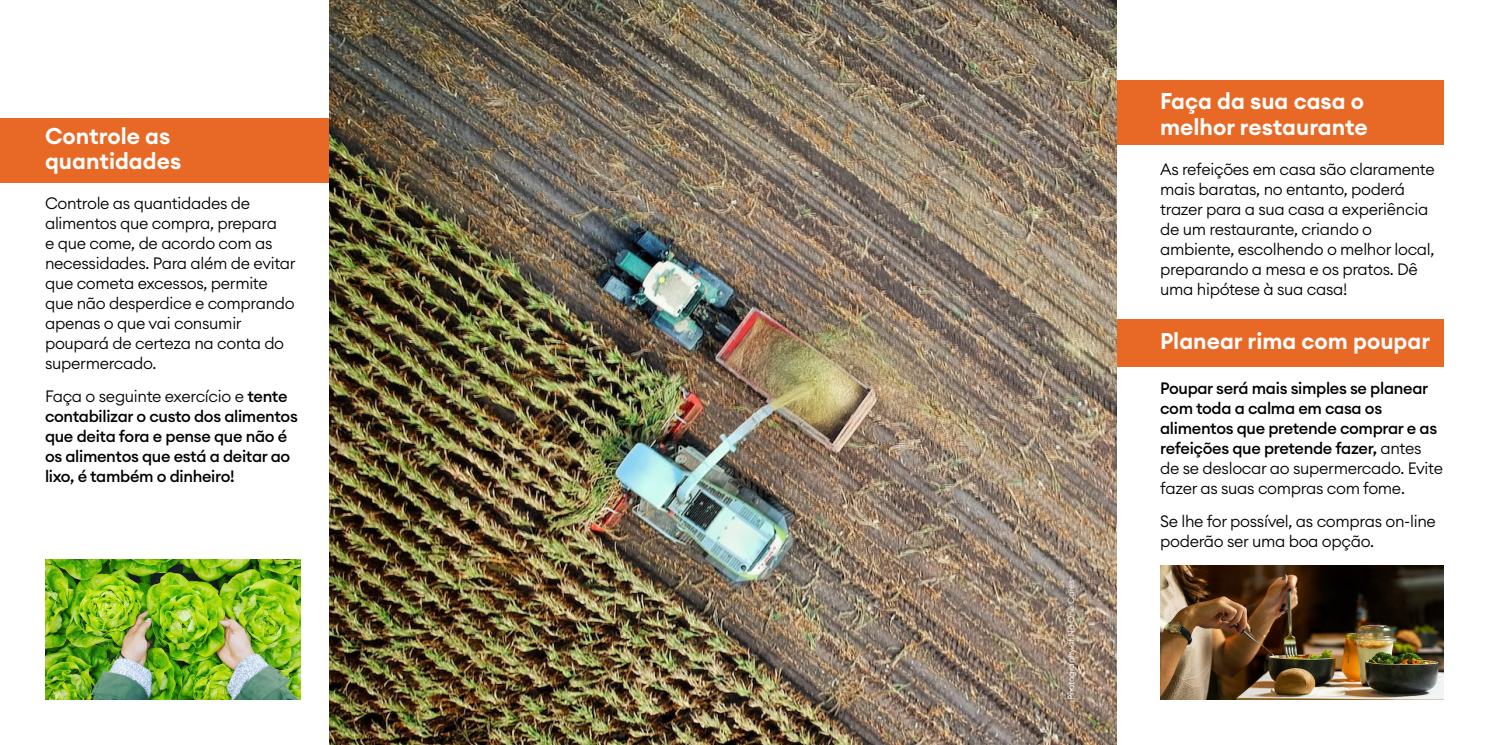
<style>
.page{position:relative;width:1489px;height:745px;background:#fff}
.page>*{position:absolute;margin:0;border:0;box-sizing:border-box;transform-origin:0 0}
.t1{font:600 22.5px/25px "Euclid Circular A";color:#fff}
.t2{font:300 16.25px/20px "Euclid Circular A";letter-spacing:-.02em;color:#000}
.t3{font:500 16.25px/20px "Euclid Circular A";letter-spacing:-.02em;color:#000}
.t4{font:300 8.75px "Euclid Circular A";letter-spacing:-.02em;color:#fff}
.s1{font-weight:300}
</style>
<div class="page">
<div style="left:0;top:118px;width:354px;height:65px;background:#e86926"></div>
<div style="left:1089px;top:80px;width:354px;height:64px;background:#e86926"></div>
<div style="left:1089px;top:319px;width:354px;height:47px;background:#e86926"></div>
<img style="left:330px;top:0;width:786px;height:744px">
<img style="left:45px;top:559px;width:255px;height:140px">
<img style="left:1160px;top:565px;width:283px;height:134px">
<p class="t1" style="left:45px;top:124px;width:138px">Controle as quantidades</p>
<p class="t2" style="left:45px;top:193px;width:252px">Controle as quantidades de alimentos que compra, prepara<br>e que come, de acordo com as necessidades. Para além de evitar que cometa excessos, permite que não desperdice e comprando apenas o que vai consumir poupará de certeza na conta do supermercado.</p>
<p class="t3" style="left:45px;top:386px;width:254px"><span class="s1">Faça o seguinte exercício e</span> tente contabilizar o custo dos alimentos que deita fora e pense que não é os alimentos que está a deitar ao lixo, é também o dinheiro!</p>
<p class="t4" style="left:1065px;top:699px;width:121px;rotate:-90deg">Photography of No One Cares</p>
<p class="t1" style="left:1160px;top:89px;width:205px">Faça da sua casa o</p>
<p class="t1" style="left:1160px;top:114px;width:209px">melhor restaurante</p>
<p class="t2" style="left:1160px;top:158px;width:276px">As refeições em casa são claramente mais baratas, no entanto, poderá trazer para a sua casa a experiência de um restaurante, criando o ambiente, escolhendo o melhor local, preparando a mesa e os pratos. Dê uma hipótese à sua casa!</p>
<p class="t1" style="left:1160px;top:329px;width:271px">Planear rima com poupar</p>
<p class="t3" style="left:1160px;top:378px;width:284px">Poupar será mais simples se planear com toda a calma em casa os alimentos que pretende comprar e as refeições que pretende fazer, <span class="s1">antes de se deslocar ao supermercado. Evite fazer as suas compras com fome.</span></p>
<p class="t2" style="left:1160px;top:510px;width:277px">Se lhe for possível, as compras on-line poderão ser uma boa opção.</p>
</div>
